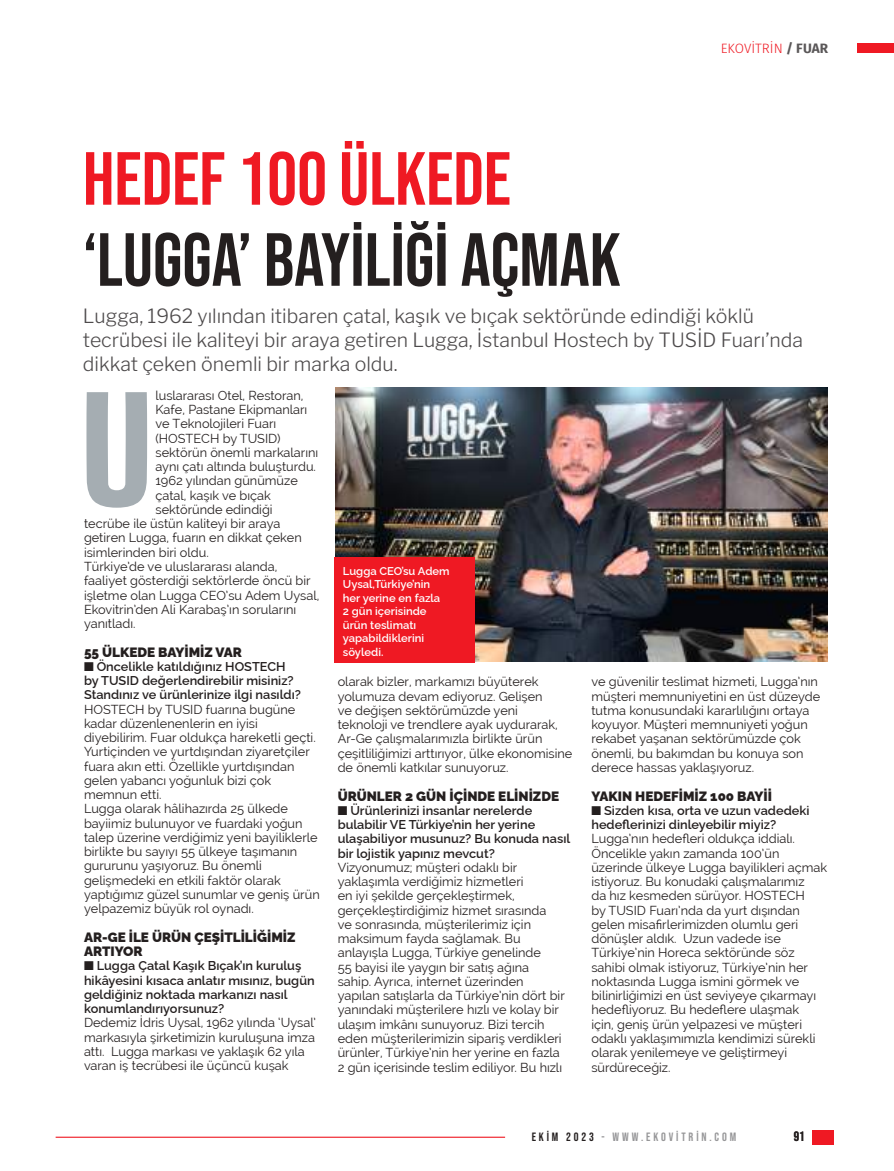
<style>
.page{position:relative;width:894px;height:1171px;background:#fff}
.page>*{position:absolute;margin:0;border:0;box-sizing:border-box;transform-origin:0 0}
.t1{font:100 142.5px "Big Shoulders Display";color:#a5adb2}
.t2{font:75px "Bebas Neue";color:#241f1f}
.t3{font:75px "Bebas Neue";color:#ef1923}
.t4{font:100 19.5px/24px "Libre Franklin";color:#4e4b4c}
.t5{font:900 13.5px/14.2px "Raleway";color:#241f1f}
.t6{font:300 13.5px "Fira Sans";color:#ef1923}
.t7{font:13.5px "Bebas Neue";color:#241f1f}
.t8{font:12.75px/14.2px "Raleway";color:#241f1f}
.t9{font:600 12.75px/14.2px "Raleway";color:#241f1f}
.t10{font:12px "Bebas Neue";letter-spacing:.24em;color:#969698}
.t11{font:600 11.25px/13.5px "Raleway";color:#fff}
.s1{font-weight:700;color:#5a5758}
.s2{color:#241f1f}
</style>
<div class="page">
<div style="left:857px;top:43px;width:37px;height:10px;background:#ef1923"></div>
<div style="left:812px;top:1129px;width:21px;height:15px;background:#ef1923"></div>
<hr style="left:56px;top:1136px;width:449px;height:1px;background:#ef1923">
<img style="left:335px;top:387px;width:492px;height:274px">
<div style="left:334px;top:556px;width:141px;height:106px;background:#ef1923"></div>
<p class="t6" style="left:721px;top:39px;width:109px">EKOVİTRİN <span class="s1">/ FUAR</span></p>
<h2 class="t3" style="left:83px;top:136px;width:430px">HEDEF 100 ÜLKEDE</h2>
<h2 class="t2" style="left:83px;top:217px;width:539px">‘LUGGA’ BAYİLİĞİ AÇMAK</h2>
<h3 class="t4" style="left:83px;top:302px;width:722px">Lugga, 1962 yılından itibaren çatal, kaşık ve bıçak sektöründe edindiği köklü tecrübesi ile kaliteyi bir araya getiren Lugga, İstanbul Hostech by TUSİD Fuarı’nda dikkat çeken önemli bir marka oldu.</h3>
<h1 class="t1" style="left:82px;top:355px;width:71px">U</h1>
<p class="t8" style="left:155px;top:388px;width:150px">luslararası Otel, Restoran,</p>
<p class="t8" style="left:155px;top:402px;width:153px">Kafe, Pastane Ekipmanları</p>
<p class="t8" style="left:155px;top:416px;width:122px">ve Teknolojileri Fuarı</p>
<p class="t8" style="left:155px;top:431px;width:127px">(HOSTECH by TUSID)</p>
<p class="t8" style="left:155px;top:445px;width:164px">sektörün önemli markalarını</p>
<p class="t8" style="left:155px;top:459px;width:162px">aynı çatı altında buluşturdu.</p>
<p class="t8" style="left:155px;top:473px;width:144px">1962 yılından günümüze</p>
<p class="t8" style="left:155px;top:488px;width:117px">çatal, kaşık ve bıçak</p>
<p class="t8" style="left:155px;top:502px;width:119px">sektöründe edindiği</p>
<p class="t8" style="left:84px;top:516px;width:198px">tecrübe ile üstün kaliteyi bir araya</p>
<p class="t8" style="left:84px;top:530px;width:219px">getiren Lugga, fuarın en dikkat çeken</p>
<p class="t8" style="left:84px;top:545px;width:126px">isimlerinden biri oldu.</p>
<p class="t8" style="left:84px;top:559px;width:195px">Türkiye’de ve uluslararası alanda,</p>
<p class="t8" style="left:84px;top:573px;width:228px">faaliyet gösterdiği sektörlerde öncü bir</p>
<p class="t8" style="left:84px;top:587px;width:237px">işletme olan Lugga CEO’su Adem Uysal,</p>
<p class="t8" style="left:84px;top:602px;width:214px">Ekovitrin’den Ali Karabaş’ın sorularını</p>
<p class="t8" style="left:84px;top:616px;width:53px">yanıtladı.</p>
<p class="t5" style="left:84px;top:643px;width:159px">55 ÜLKEDE BAYİMİZ VAR</p>
<p class="t9" style="left:84px;top:657px;width:218px">■ Öncelikle katıldığınız HOSTECH by TUSID değerlendirebilir misiniz?<br>Standınız ve ürünlerinize ilgi nasıldı?</p>
<p class="t8" style="left:84px;top:701px;width:237px">HOSTECH by TUSID fuarına bugüne kadar düzenlenenlerin en iyisi diyebilirim. Fuar oldukça hareketli geçti.<br>Yurtiçinden ve yurtdışından ziyaretçiler fuara akın etti. Özellikle yurtdışından gelen yabancı yoğunluk bizi çok memnun etti.<br>Lugga olarak hâlihazırda 25 ülkede bayiimiz bulunuyor ve fuardaki yoğun talep üzerine verdiğimiz yeni bayiliklerle birlikte bu sayıyı 55 ülkeye taşımanın gururunu yaşıyoruz. Bu önemli gelişmedeki en etkili faktör olarak yaptığımız güzel sunumlar ve geniş ürün yelpazemiz büyük rol oynadı.</p>
<p class="t5" style="left:84px;top:928px;width:213px">AR-GE İLE ÜRÜN ÇEŞİTLİLİĞİMİZ<br>ARTIYOR</p>
<p class="t9" style="left:84px;top:956px;width:232px">■ Lugga Çatal Kaşık Bıçak’ın kuruluş hikâyesini kısaca anlatır mısınız, bugün geldiğiniz noktada markanızı nasıl konumlandırıyorsunuz?</p>
<p class="t8" style="left:84px;top:1015px;width:233px">Dedemiz İdris Uysal, 1962 yılında ‘Uysal’ markasıyla şirketimizin kuruluşuna imza attı. Lugga markası ve yaklaşık 62 yıla varan iş tecrübesi ile üçüncü kuşak</p>
<p class="t11" style="left:343px;top:562px;width:108px">Lugga CEO’su Adem<br>Uysal,Türkiye’nin her yerine en fazla<br>2 gün içerisinde ürün teslimatı yapabildiklerini söyledi.</p>
<p class="t8" style="left:338px;top:674px;width:236px">olarak bizler, markamızı büyüterek yolumuza devam ediyoruz. Gelişen<br>ve değişen sektörümüzde yeni<br>teknoloji ve trendlere ayak uydurarak, Ar-Ge çalışmalarımızla birlikte ürün çeşitliliğimizi arttırıyor, ülke ekonomisine de önemli katkılar sunuyoruz.</p>
<p class="t5" style="left:338px;top:786px;width:223px">ÜRÜNLER 2 GÜN İÇİNDE ELİNİZDE</p>
<p class="t9" style="left:338px;top:801px;width:234px">■ Ürünlerinizi insanlar nerelerde bulabilir VE Türkiye’nin her yerine ulaşabiliyor musunuz? Bu konuda nasıl bir lojistik yapınız mevcut?</p>
<p class="t8" style="left:338px;top:859px;width:229px">Vizyonumuz; müşteri odaklı bir yaklaşımla verdiğimiz hizmetleri<br>en iyi şekilde gerçekleştirmek, gerçekleştirdiğimiz hizmet sırasında<br>ve sonrasında, müşterilerimiz için maksimum fayda sağlamak. Bu anlayışla Lugga, Türkiye genelinde<br>55 bayisi ile yaygın bir satış ağına sahip. Ayrıca, internet üzerinden yapılan satışlarla da Türkiye’nin dört bir yanındaki müşterilere hızlı ve kolay bir ulaşım imkânı sunuyoruz. Bizi tercih eden müşterilerimizin sipariş verdikleri ürünler, Türkiye’nin her yerine en fazla 2 gün içerisinde teslim ediliyor. Bu hızlı</p>
<p class="t8" style="left:591px;top:674px;width:230px">ve güvenilir teslimat hizmeti, Lugga’nın müşteri memnuniyetini en üst düzeyde tutma konusundaki kararlılığını ortaya koyuyor. Müşteri memnuniyeti yoğun rekabet yaşanan sektörümüzde çok önemli, bu bakımdan bu konuya son derece hassas yaklaşıyoruz.</p>
<p class="t5" style="left:591px;top:786px;width:177px">YAKIN HEDEFİMİZ 100 BAYİİ</p>
<p class="t9" style="left:591px;top:801px;width:220px">■ Sizden kısa, orta ve uzun vadedeki hedeflerinizi dinleyebilir miyiz?</p>
<p class="t8" style="left:591px;top:831px;width:237px">Lugga’nın hedefleri oldukça iddialı.<br>Öncelikle yakın zamanda 100’ün üzerinde ülkeye Lugga bayilikleri açmak istiyoruz. Bu konudaki çalışmalarımız<br>da hız kesmeden sürüyor. HOSTECH<br>by TUSID Fuarı’nda da yurt dışından gelen misafirlerimizden olumlu geri dönüşler aldık. Uzun vadede ise Türkiye’nin Horeca sektöründe söz sahibi olmak istiyoruz, Türkiye’nin her noktasında Lugga ismini görmek ve bilinirliğimizi en üst seviyeye çıkarmayı hedefliyoruz. Bu hedeflere ulaşmak<br>için, geniş ürün yelpazesi ve müşteri odaklı yaklaşımımızla kendimizi sürekli olarak yenilemeye ve geliştirmeyi sürdüreceğiz.</p>
<p class="t10" style="left:532px;top:1129px;width:206px"><span class="s2">EKİM 2023</span> - WWW.EKOVİTRİN.COM</p>
<p class="t7" style="left:794px;top:1127px;width:12px">91</p>
</div>
